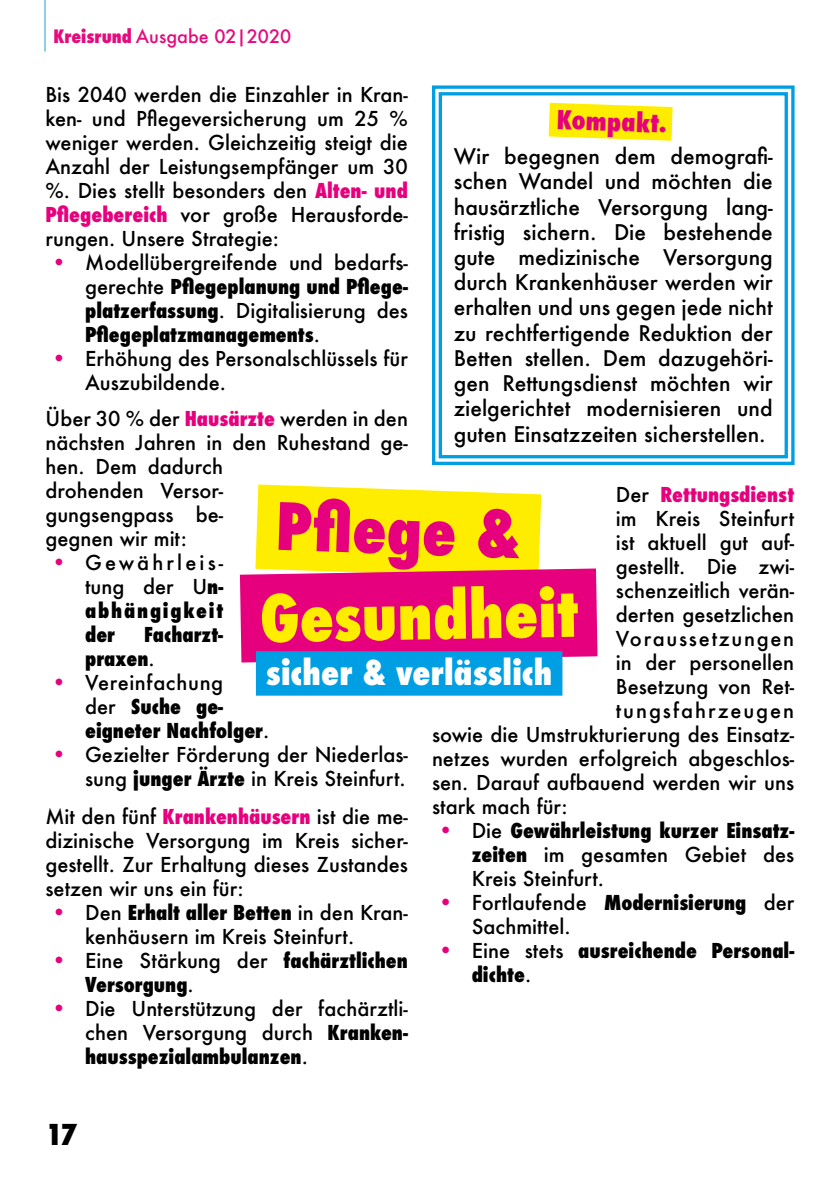
<style>
.page{position:relative;width:840px;height:1191px;background:#fff}
.page>*{position:absolute;margin:0;border:0;box-sizing:border-box;transform-origin:0 0}
.t1{font:800 condensed 63.4px "Futura";color:#ffed00}
.t2{font:800 condensed 63.4px "Futura";color:#e6007d}
.t3{font:800 condensed 33.4px "Futura";letter-spacing:.005em;color:#fff}
.t4{font:800 condensed 28px "Futura";color:#000}
.t5{font:800 condensed 25.4px "Futura";color:#e6007d}
.t6{font:500 21px/25.2px "Futura";color:#000;text-align:justify}
.t7{font:500 20px/24px "Futura";color:#000;text-align:justify}
.t8{font:800 condensed 20px/24px "Futura";color:#000}
.t9{font:800 condensed 20px "Futura";color:#e6007d}
.t10{font:500 20px "Futura";letter-spacing:.085em;color:#000}
.t11{font:500 20px "Futura";letter-spacing:.095em;color:#000}
.t12{font:500 18px "Futura";color:#e50b7d}
.s1{font-weight:800;font-stretch:condensed}
.s2{font-weight:800;font-stretch:condensed;color:#e6007d}
.s3{font-size:21px;color:#e6007d}
.s4{font-weight:500;font-stretch:normal}
.s5{font-weight:800;font-stretch:condensed;font-size:21px;color:#e6007d}
.s6{font-weight:500;font-stretch:normal;color:#000}
</style>
<div class="page">
<svg style="left:432px;top:85px;width:363px;height:381px"></svg>
<div style="left:438px;top:92px;width:349px;height:366px;border:3px solid #009ee3"></div>
<svg style="left:257px;top:439px;width:369px;height:84px"></svg>
<svg style="left:239px;top:523px;width:359px;height:173px;background:#ef636b"></svg>
<div style="left:256px;top:651px;width:306px;height:44px;background:#009fe3"></div>
<svg style="left:514px;top:85px;width:192px;height:74px"></svg>
<hr style="left:45px;top:0;width:1px;height:52px;background:#209bd8">
<p class="t12" style="left:53px;top:24px;width:239px"><span class="s1">Kreisrund</span> Ausgabe 02|2020</p>
<p class="t7" style="left:45px;top:82px;width:364px">Bis 2040 werden die Einzahler in Kran&shy;ken- und Pflegeversicherung um 25 % weniger werden. Gleichzeitig steigt die Anzahl der Leistungsempfänger um 30 %. Dies stellt besonders den <span class="s2">Alten- und Pflegebereich</span> vor große Herausforde&shy;rungen. Unsere Strategie:</p>
<p class="t8" style="left:85px;top:251px;width:324px;text-align:justify;text-indent:-34px"><span class="s3">•</span> <span class="s4">Modellübergreifende und bedarfs&shy;gerechte</span> Pflegeplanung und Pflege&shy;platzerfassung<span class="s4">. Digitalisierung des </span>Pflegeplatzmanagements<span class="s4">.</span></p>
<p class="t7" style="left:85px;top:346px;width:324px;text-indent:-34px"><span class="s5">•</span> Erhöhung des Personalschlüssels für<br>Auszubildende.</p>
<p class="t7" style="left:45px;top:406px;width:364px;text-align:left">Über 30 % der <span class="s2">Hausärzte</span> werden in den nächsten Jahren in den Ruhestand ge&shy;hen. Dem dadurch<br>drohenden Versor-<br>gungsengpass be-<br>gegnen wir mit:</p>
<p class="t7" style="left:85px;top:550px;width:139px;text-indent:-34px"><span class="s5">•</span> Gewährleis&shy;tung der U<span class="s1">n&shy;abhängigkeit der</span></p>
<p class="t5" style="left:557px;top:102px;width:111px;rotate:2deg">Kompakt.</p>
<p class="t6" style="left:453px;top:143px;width:320px">Wir begegnen dem demografi&shy;schen Wandel und möchten die hausärztliche Versorgung lang&shy;fristig sichern. Die bestehende gute medizinische Versorgung durch Krankenhäuser werden wir erhalten und uns gegen jede nicht zu rechtfertigende Reduktion der Betten stellen. Dem dazugehöri&shy;gen Rettungsdienst möchten wir zielgerichtet modernisieren und guten Einsatzzeiten sicherstellen.</p>
<p class="t9" style="left:615px;top:481px;width:180px"><span class="s6">Der</span> Rettungsdienst</p>
<p class="t7" style="left:615px;top:506px;width:180px">im Kreis Steinfurt</p>
<p class="t7" style="left:615px;top:530px;width:180px">ist aktuell gut auf-</p>
<p class="t7" style="left:615px;top:554px;width:180px">gestellt. Die zwi-</p>
<p class="t7" style="left:615px;top:578px;width:180px">schenzeitlich verän-</p>
<p class="t7" style="left:615px;top:602px;width:180px">derten gesetzlichen</p>
<p class="t10" style="left:615px;top:625px;width:180px">Voraussetzungen</p>
<p class="t7" style="left:615px;top:650px;width:180px">in der personellen</p>
<p class="t7" style="left:615px;top:674px;width:180px">Besetzung von Ret-</p>
<p class="t11" style="left:615px;top:697px;width:180px">tungsfahrzeugen</p>
<p class="t7" style="left:432px;top:722px;width:363px">sowie die Umstrukturierung des Einsatz-</p>
<p class="t7" style="left:432px;top:746px;width:363px">netzes wurden erfolgreich abgeschlos-</p>
<p class="t7" style="left:432px;top:770px;width:363px">sen. Darauf aufbauend werden wir uns</p>
<p class="t7" style="left:432px;top:794px;width:137px">stark mach für:</p>
<p class="t7" style="left:471px;top:818px;width:324px;text-indent:-34px"><span class="s5">•</span> Die <span class="s1">Gewährleistung kurzer Einsatz&shy;zeiten</span> im gesamten Gebiet des Kreis Steinfurt.</p>
<p class="t7" style="left:471px;top:890px;width:324px;text-indent:-34px"><span class="s5">•</span> Fortlaufende <span class="s1">Modernisierung</span> der<br>Sachmittel.</p>
<p class="t8" style="left:471px;top:939px;width:324px;text-indent:-34px"><span class="s3">•</span> <span class="s4">Eine stets</span> ausreichende Personal&shy;dichte<span class="s4">.</span></p>
<h1 class="t2" style="left:277px;top:483px;width:246px;rotate:2deg">Pfl ege &amp;</h1>
<h1 class="t1" style="left:259px;top:575px;width:320px;rotate:-1deg">Gesundheit</h1>
<h2 class="t3" style="left:266px;top:650px;width:288px">sicher &amp; verlässlich</h2>
<p class="t8" style="left:85px;top:623px;width:139px;text-indent:59px">Facharzt&shy;praxen<span class="s4">.</span></p>
<p class="t8" style="left:85px;top:671px;width:185px;text-indent:-34px"><span class="s3">•</span> <span class="s4">Vereinfachung<br>der</span> Suche ge&shy;eigneter Nachfolger<span class="s4">.</span></p>
<p class="t7" style="left:51px;top:742px;width:358px;text-align:right"><span class="s5">•</span> Gezielter Förderung der Niederlas&shy;sung <span class="s1">junger Ärzte</span> in Kreis Steinfurt.</p>
<p class="t7" style="left:45px;top:804px;width:364px">Mit den fünf <span class="s2">Krankenhäusern</span> ist die me&shy;dizinische Versorgung im Kreis sicher&shy;gestellt. Zur Erhaltung dieses Zustandes setzen wir uns ein für:</p>
<p class="t7" style="left:85px;top:900px;width:324px;text-indent:-34px"><span class="s5">•</span> Den <span class="s1">Erhalt aller Betten</span> in den Kran&shy;kenhäusern im Kreis Steinfurt.</p>
<p class="t8" style="left:85px;top:949px;width:324px;text-indent:-34px"><span class="s3">•</span> <span class="s4">Eine Stärkung der</span> fachärztlichen<br>Versorgung<span class="s4">.</span></p>
<p class="t7" style="left:85px;top:996px;width:324px;text-indent:-34px"><span class="s5">•</span> Die Unterstützung der fachärztli&shy;chen Versorgung durch <span class="s1">Kranken&shy;hausspezialambulanzen</span>.</p>
<h3 class="t4" style="left:45px;top:1115px;width:33px">17</h3>
</div>
